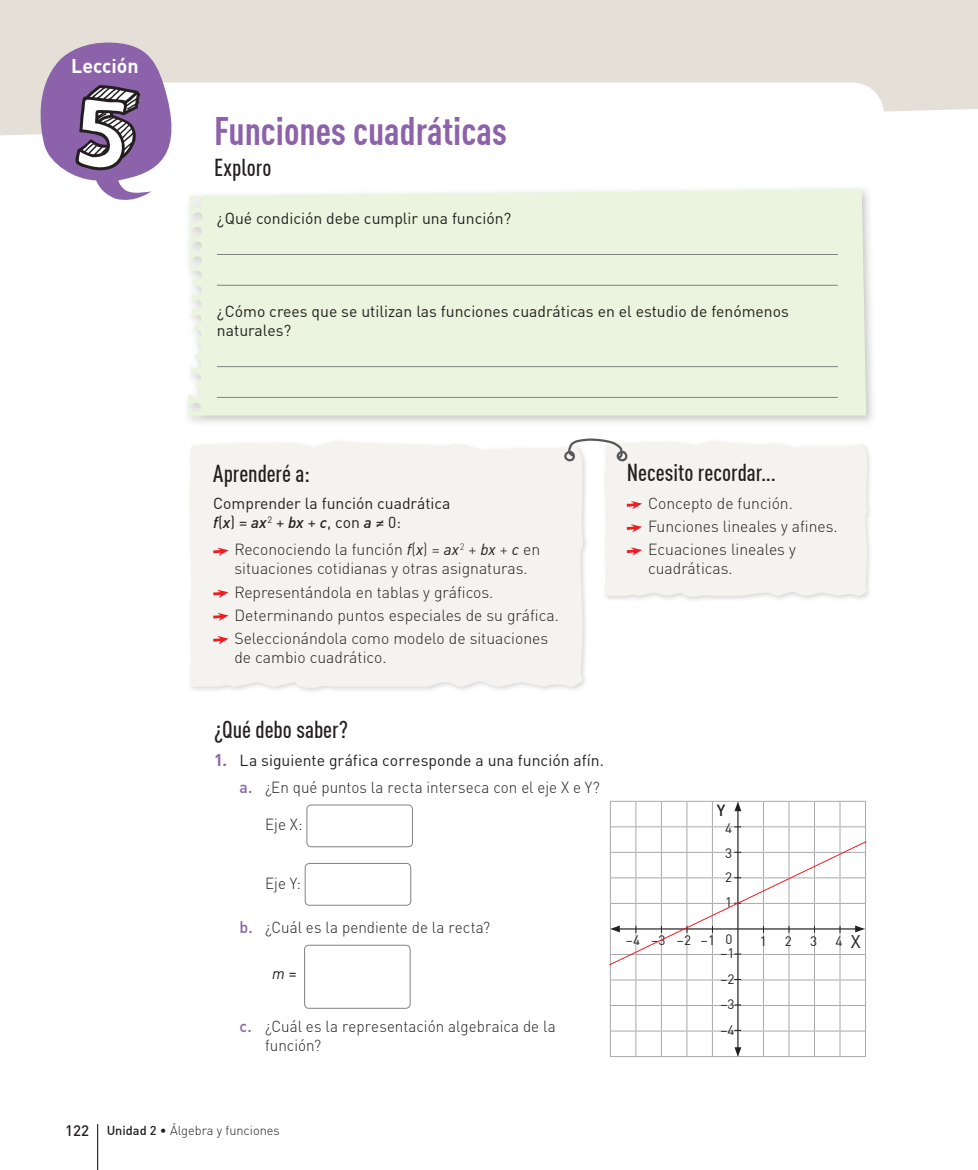
<style>
.page{position:relative;width:978px;height:1170px;background:#fff}
.page>*{position:absolute;margin:0;border:0;box-sizing:border-box;transform-origin:0 0}
.t1{font:700 condensed 39px "DIN Pro";color:#8c62aa}
.t2{font:500 condensed 24px "DIN Pro";color:#231f20}
.t3{font:700 19.5px "DIN Pro";color:#fff}
.t4{font:18px "DIN Pro";color:#231f20}
.t5{font:500 15.9px "DIN Pro";color:#231f20}
.t6{font:300 15.75px/23.1px "DIN Pro";color:#231f20}
.t7{font:15.75px/18.9px "DIN Pro";color:#231f20}
.t8{font:italic 15.75px "DIN Pro";color:#231f20}
.t9{font:13.5px/24.8px "DIN Pro";color:#231f20;text-align:justify}
.t10{font:300 12.75px "DIN Pro";color:#231f20}
.s1{font-weight:500;font-style:italic}
.s2{font-weight:400;font-style:italic}
.s3{font-weight:700;font-size:16.5px;color:#8c62aa}
.s4{font-weight:500;font-size:16.5px;color:#8c62aa}
.s5{font-weight:300}
.s6{font-style:normal}
.s7{font-weight:500;font-size:15px}
.s8{font-weight:500}
</style>
<div class="page">
<svg style="left:0;top:0;width:978px;height:136px;fill:#e5e0d7"></svg>
<svg style="left:35px;top:42px;width:151px;height:158px"></svg>
<div style="left:188px;top:189px;width:678px;height:226px;background:#ebf4de"></div>
<hr style="left:217px;top:254px;width:621px;height:1px;background:#808285">
<hr style="left:217px;top:285px;width:621px;height:1px;background:#808285">
<hr style="left:217px;top:366px;width:621px;height:1px;background:#808285">
<hr style="left:217px;top:397px;width:621px;height:1px;background:#808285">
<div style="left:188px;top:440px;width:397px;height:248px;background:#f4f3ef"></div>
<svg style="left:213px;top:547px;width:15px;height:8px"></svg>
<svg style="left:213px;top:589px;width:15px;height:8px"></svg>
<svg style="left:213px;top:613px;width:15px;height:7px"></svg>
<svg style="left:213px;top:636px;width:15px;height:7px"></svg>
<svg style="left:563px;top:438px;width:305px;height:159px"></svg>
<div style="left:307px;top:804px;width:106px;height:43px;border:1px solid #808285;border-radius:4px"></div>
<div style="left:305px;top:863px;width:106px;height:42px;border:1px solid #808285;border-radius:4px"></div>
<div style="left:304px;top:944px;width:106px;height:64px;border:1px solid #808285;border-radius:4px"></div>
<svg style="left:609px;top:800px;width:258px;height:257px"></svg>
<hr style="left:97px;top:1123px;width:1px;height:46px;background:#231f20">
<p class="t3" style="left:71px;top:50px;width:69px">Lección</p>
<h1 class="t1" style="left:214px;top:101px;width:294px">Funciones cuadráticas</h1>
<h2 class="t2" style="left:214px;top:149px;width:59px">Exploro</h2>
<p class="t7" style="left:217px;top:207px;width:296px">¿Qué condición debe cumplir una función?</p>
<p class="t7" style="left:217px;top:300px;width:573px">¿Cómo crees que se utilizan las funciones cuadráticas en el estudio de fenómenos naturales?</p>
<h2 class="t2" style="left:213px;top:455px;width:98px">Aprenderé a:</h2>
<p class="t7" style="left:213px;top:492px;width:239px">Comprender la función cuadrática <span class="s1">f</span>(<span class="s1">x</span>) = <span class="s1">ax</span><sup>2</sup> + <span class="s1">bx</span> + <span class="s1">c</span>, con <span class="s1">a</span> ≠ 0:</p>
<p class="t6" style="left:234px;top:539px;width:307px;line-height:18.9px">Reconociendo la función <span class="s2">f</span>(<span class="s2">x</span>) = <span class="s2">a x</span><sup>2</sup> + <span class="s2">bx</span> + <span class="s2">c</span> en situaciones cotidianas y otras asignaturas.</p>
<p class="t6" style="left:234px;top:579px;width:326px">Representándola en tablas y gráficos.<br>Determinando puntos especiales de su gráfica.<br>Seleccionándola como modelo de situaciones</p>
<p class="t6" style="left:234px;top:644px;width:154px">de cambio cuadrático.</p>
<h2 class="t2" style="left:214px;top:711px;width:136px">¿Qué debo saber?</h2>
<p class="t7" style="left:214px;top:744px;width:392px;line-height:27.5px;text-align:right"><span class="s3">1.</span> La siguiente gráfica corresponde a una función afín. <span class="s4">a.</span> <span class="s5">¿En qué puntos la recta interseca con el eje X e Y?</span></p>
<p class="t6" style="left:265px;top:811px;width:39px">Eje X:</p>
<p class="t6" style="left:265px;top:869px;width:37px">Eje Y:</p>
<p class="t6" style="left:239px;top:914px;width:252px"><span class="s4">b.</span> ¿Cuál es la pendiente de la recta?</p>
<p class="t8" style="left:272px;top:960px;width:26px">m <span class="s6">=</span></p>
<p class="t6" style="left:265px;top:1015px;width:292px;line-height:18.9px;text-indent:-26px"><span class="s4">c.</span> ¿Cuál es la representación algebraica de la función?</p>
<h2 class="t2" style="left:627px;top:455px;width:151px">Necesito recordar...</h2>
<p class="t6" style="left:648px;top:490px;width:191px">Concepto de función.<br>Funciones lineales y afines.<br>Ecuaciones lineales y</p>
<p class="t6" style="left:648px;top:555px;width:86px">cuadráticas.</p>
<p class="t5" style="left:717px;top:797px;width:10px">Y</p>
<p class="t9" style="left:725px;top:814px;width:9px">4<br>3<br>2<br>1</p>
<p class="t9" style="left:726px;top:924px;width:9px">0</p>
<p class="t4" style="left:851px;top:927px;width:11px">X</p>
<p class="t9" style="left:626px;top:926px;width:91px">–4 –3 –2 –1</p>
<p class="t9" style="left:760px;top:927px;width:9px">1</p>
<p class="t9" style="left:785px;top:927px;width:9px">2</p>
<p class="t9" style="left:810px;top:927px;width:9px">3</p>
<p class="t9" style="left:835px;top:927px;width:9px">4</p>
<p class="t9" style="left:720px;top:938px;width:16px;line-height:25.7px">–1 –2 –3 –4</p>
<p class="t10" style="left:65px;top:1120px;width:216px"><span class="s7">122</span> <span class="s8">Unidad 2</span> • Álgebra y funciones</p>
</div>
